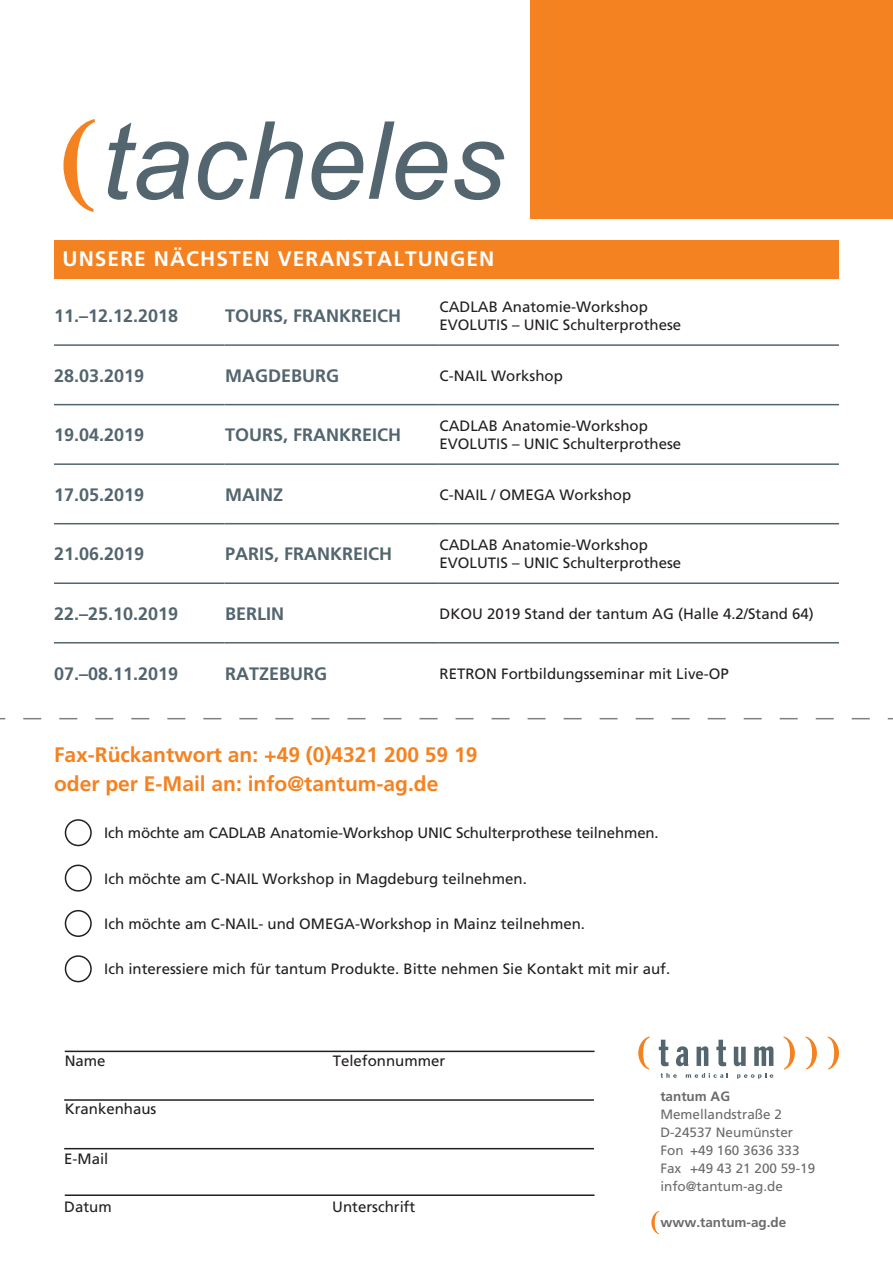
<style>
.page{position:relative;width:893px;height:1263px;background:#fff}
.page>*{position:absolute;margin:0;border:0;box-sizing:border-box;transform-origin:0 0}
.t1{font:italic 108px "Arial";color:#53656e}
.t2{font:700 21px "Frutiger LT Pro";color:#f58220}
.t3{font:700 21px "Frutiger LT Pro";letter-spacing:.05em;color:#fff}
.t4{font:700 18px "Frutiger LT Pro";color:#53656e}
.t5{font:15px/18px "Frutiger LT Pro";color:#231f20}
.t6{font:13.5px "Frutiger LT Pro";color:#6b6b6e}
.t7{font:700 13.5px "Frutiger LT Pro";color:#6b6b6e}
.s1{font-family:"Copperplate Gothic Std 31 AB";font-style:normal;color:#f58220}
</style>
<div class="page">
<div style="left:531px;top:0;width:362px;height:219px;background:#f58220"></div>
<div style="left:54px;top:240px;width:785px;height:38px;background:#f58220"></div>
<hr style="left:54px;top:642px;width:171px;height:1px;background:#53656e">
<hr style="left:225px;top:642px;width:214px;height:1px;background:#53656e">
<hr style="left:439px;top:642px;width:400px;height:1px;background:#53656e">
<hr style="left:54px;top:344px;width:171px;height:2px;background:#53656e">
<hr style="left:225px;top:344px;width:214px;height:2px;background:#53656e">
<hr style="left:439px;top:344px;width:400px;height:2px;background:#53656e">
<hr style="left:54px;top:404px;width:171px;height:1px;background:#53656e">
<hr style="left:225px;top:404px;width:214px;height:1px;background:#53656e">
<hr style="left:439px;top:404px;width:400px;height:1px;background:#53656e">
<hr style="left:54px;top:463px;width:171px;height:2px;background:#53656e">
<hr style="left:225px;top:463px;width:214px;height:2px;background:#53656e">
<hr style="left:439px;top:463px;width:400px;height:2px;background:#53656e">
<hr style="left:54px;top:523px;width:171px;height:1px;background:#53656e">
<hr style="left:225px;top:523px;width:214px;height:1px;background:#53656e">
<hr style="left:439px;top:523px;width:400px;height:1px;background:#53656e">
<hr style="left:54px;top:582px;width:171px;height:2px;background:#53656e">
<hr style="left:225px;top:582px;width:214px;height:2px;background:#53656e">
<hr style="left:439px;top:582px;width:400px;height:2px;background:#53656e">
<div style="left:65px;top:819px;width:27px;height:27px;border:2px solid #231f20;border-radius:50%"></div>
<div style="left:65px;top:864px;width:27px;height:27px;border:2px solid #231f20;border-radius:50%"></div>
<div style="left:65px;top:910px;width:27px;height:27px;border:2px solid #231f20;border-radius:50%"></div>
<div style="left:65px;top:955px;width:27px;height:27px;border:2px solid #231f20;border-radius:50%"></div>
<hr style="left:65px;top:1050px;width:529px;height:2px;background:#231f20">
<hr style="left:64px;top:1099px;width:530px;height:2px;background:#231f20">
<hr style="left:64px;top:1148px;width:530px;height:1px;background:#231f20">
<hr style="left:65px;top:1194px;width:529px;height:2px;background:#231f20">
<svg style="left:0;top:718px;width:893px;height:1px"></svg>
<svg style="left:651px;top:1211px;width:8px;height:23px"></svg>
<svg style="left:659px;top:1040px;width:9px;height:26px"></svg>
<svg style="left:676px;top:1046px;width:12px;height:20px"></svg>
<svg style="left:696px;top:1046px;width:12px;height:20px"></svg>
<svg style="left:716px;top:1040px;width:10px;height:26px"></svg>
<svg style="left:734px;top:1047px;width:12px;height:19px"></svg>
<svg style="left:754px;top:1046px;width:19px;height:20px"></svg>
<svg style="left:638px;top:1036px;width:12px;height:33px"></svg>
<svg style="left:783px;top:1036px;width:12px;height:33px"></svg>
<svg style="left:806px;top:1036px;width:11px;height:33px"></svg>
<svg style="left:828px;top:1036px;width:11px;height:33px"></svg>
<svg style="left:661px;top:1073px;width:16px;height:5px"></svg>
<svg style="left:686px;top:1073px;width:42px;height:5px"></svg>
<svg style="left:737px;top:1073px;width:36px;height:6px"></svg>
<p class="t1" style="left:55px;top:91px;width:450px"><span class="s1">(</span>tacheles</p>
<p class="t3" style="left:63px;top:247px;width:433px">UNSERE NÄCHSTEN VERANSTALTUNGEN</p>
<p class="t4" style="left:54px;top:305px;width:126px">11.–12.12.2018</p>
<p class="t4" style="left:225px;top:305px;width:178px">TOURS, FRANKREICH</p>
<p class="t5" style="left:440px;top:297px;width:243px">CADLAB Anatomie-Workshop<br>EVOLUTIS – UNIC Schulterprothese</p>
<p class="t4" style="left:54px;top:365px;width:92px">28.03.2019</p>
<p class="t4" style="left:225px;top:365px;width:115px">MAGDEBURG</p>
<p class="t5" style="left:440px;top:366px;width:125px">C-NAIL Workshop</p>
<p class="t4" style="left:54px;top:424px;width:92px">19.04.2019</p>
<p class="t4" style="left:225px;top:424px;width:178px">TOURS, FRANKREICH</p>
<p class="t5" style="left:440px;top:417px;width:243px">CADLAB Anatomie-Workshop<br>EVOLUTIS – UNIC Schulterprothese</p>
<p class="t4" style="left:54px;top:484px;width:92px">17.05.2019</p>
<p class="t4" style="left:225px;top:484px;width:59px">MAINZ</p>
<p class="t5" style="left:440px;top:485px;width:193px">C-NAIL / OMEGA Workshop</p>
<p class="t4" style="left:54px;top:543px;width:92px">21.06.2019</p>
<p class="t4" style="left:225px;top:543px;width:169px">PARIS, FRANKREICH</p>
<p class="t5" style="left:440px;top:536px;width:243px">CADLAB Anatomie-Workshop<br>EVOLUTIS – UNIC Schulterprothese</p>
<p class="t4" style="left:54px;top:603px;width:126px">22.–25.10.2019</p>
<p class="t4" style="left:225px;top:603px;width:61px">BERLIN</p>
<p class="t5" style="left:440px;top:604px;width:376px">DKOU 2019 Stand der tantum AG (Halle 4.2/Stand 64)</p>
<p class="t4" style="left:54px;top:663px;width:126px">07.–08.11.2019</p>
<p class="t4" style="left:225px;top:663px;width:104px">RATZEBURG</p>
<p class="t5" style="left:440px;top:664px;width:291px">RETRON Fortbildungsseminar mit Live-OP</p>
<p class="t2" style="left:54px;top:743px;width:425px">Fax-Rückantwort an: +49 (0)4321 200 59 19</p>
<p class="t2" style="left:54px;top:771px;width:386px">oder per E-Mail an: info@tantum-ag.de</p>
<p class="t5" style="left:104px;top:824px;width:556px">Ich möchte am CADLAB Anatomie-Workshop UNIC Schulterprothese teilnehmen.</p>
<p class="t5" style="left:104px;top:869px;width:424px">Ich möchte am C-NAIL Workshop in Magdeburg teilnehmen.</p>
<p class="t5" style="left:104px;top:915px;width:482px">Ich möchte am C-NAIL- und OMEGA-Workshop in Mainz teilnehmen.</p>
<p class="t5" style="left:104px;top:960px;width:568px">Ich interessiere mich für tantum Produkte. Bitte nehmen Sie Kontakt mit mir auf.</p>
<p class="t5" style="left:65px;top:1052px;width:42px">Name</p>
<p class="t5" style="left:333px;top:1052px;width:114px">Telefonnummer</p>
<p class="t5" style="left:65px;top:1100px;width:93px">Krankenhaus</p>
<p class="t5" style="left:64px;top:1150px;width:46px">E-Mail</p>
<p class="t5" style="left:64px;top:1197px;width:49px">Datum</p>
<p class="t5" style="left:332px;top:1197px;width:85px">Unterschrift</p>
<p class="t7" style="left:660px;top:1088px;width:71px">tantum AG</p>
<p class="t6" style="left:660px;top:1106px;width:123px">Memellandstraße 2</p>
<p class="t6" style="left:660px;top:1124px;width:134px">D-24537 Neumünster</p>
<p class="t6" style="left:660px;top:1142px;width:141px">Fon +49 160 3636 333</p>
<p class="t6" style="left:660px;top:1160px;width:156px">Fax +49 43 21 200 59-19</p>
<p class="t6" style="left:660px;top:1178px;width:124px">info@tantum-ag.de</p>
<p class="t7" style="left:660px;top:1214px;width:128px">www.tantum-ag.de</p>
</div>
